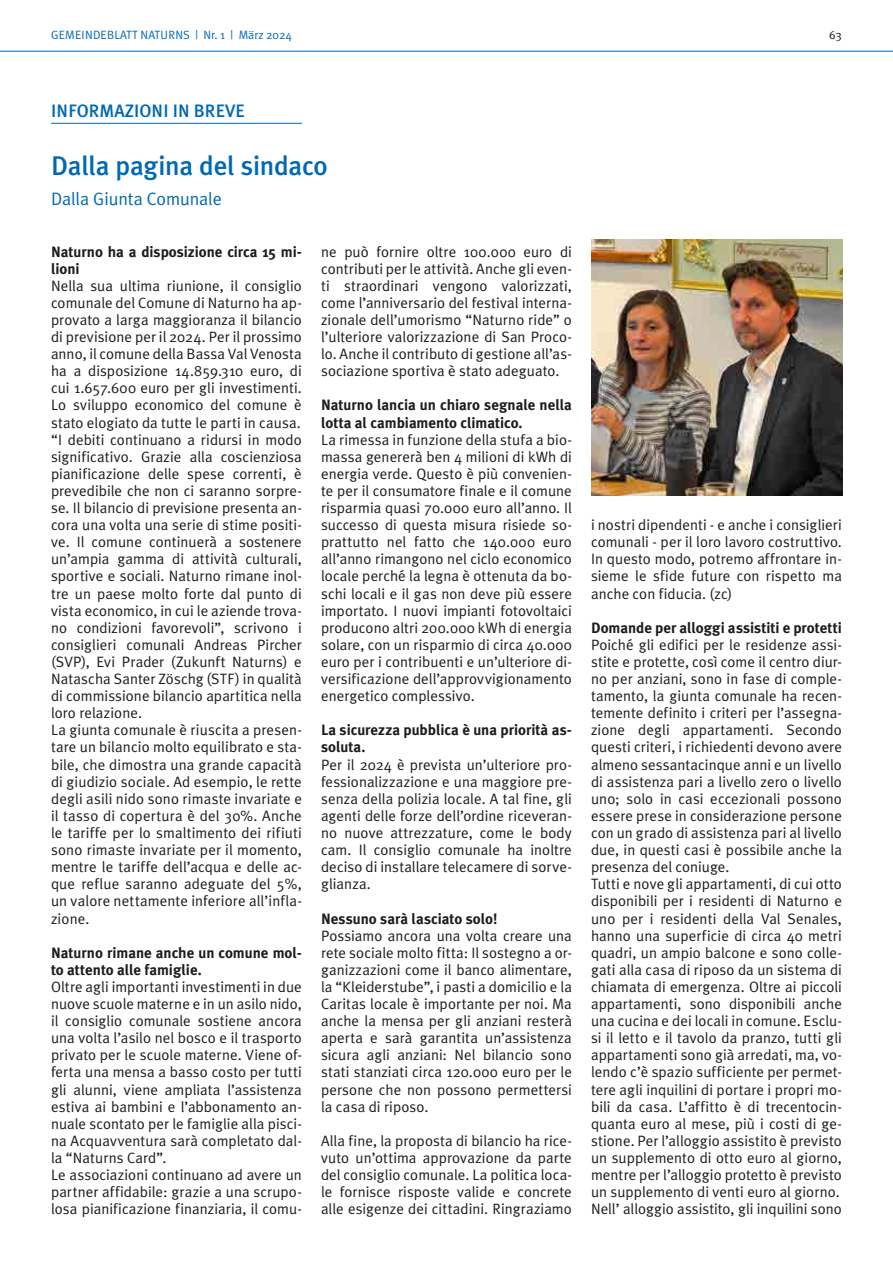
<style>
.page{position:relative;width:893px;height:1263px;background:#fff}
.page>*{position:absolute;margin:0;border:0;box-sizing:border-box;transform-origin:0 0}
.t1{font:500 27px "Meta Plus";letter-spacing:-.01em;color:#0069b4}
.t2{font:500 18px "Meta Plus";letter-spacing:.005em;color:#0069b4}
.t3{font:18px "Meta Plus Normal";letter-spacing:-.01em;color:#0069b4}
.t4{font:15px/17.1px "Meta Plus Normal";letter-spacing:.005em;color:#1c1c1b;text-align:justify}
.t5{font:700 15px/17.1px "Meta Plus";color:#1c1c1b}
.t6{font:12px "Meta Plus Normal";letter-spacing:.01em;color:#0069b4}
.t7{font:12px "Meta Plus Normal";color:#1c1c1b}
</style>
<div class="page">
<hr style="left:0;top:51px;width:893px;height:1px;background:#0069b4">
<hr style="left:51px;top:123px;width:251px;height:1px;background:#0069b4">
<img style="left:591px;top:239px;width:251px;height:257px">
<p class="t6" style="left:51px;top:28px;width:242px">GEMEINDEBLATT NATURNS | Nr. 1 | März 2024</p>
<p class="t7" style="left:829px;top:28px;width:14px">63</p>
<p class="t2" style="left:51px;top:100px;width:195px">INFORMAZIONI IN BREVE</p>
<h1 class="t1" style="left:51px;top:150px;width:278px">Dalla pagina del sindaco</h1>
<p class="t3" style="left:51px;top:189px;width:172px">Dalla Giunta Comunale</p>
<p class="t5" style="left:51px;top:243px;width:252px">Naturno ha a disposizione circa 15 mi&shy;lioni</p>
<p class="t4" style="left:51px;top:277px;width:252px;text-align:left">Nella sua ultima riunione, il consiglio comunale del Comune di Naturno ha ap&shy;provato a larga maggioranza il bilancio di previsione per il 2024. Per il prossimo anno, il comune della Bassa Val Venosta ha a disposizione 14.859.310 euro, di cui 1.657.600 euro per gli investimenti.<br>Lo sviluppo economico del comune è stato elogiato da tutte le parti in causa. “I debiti continuano a ridursi in modo significativo. Grazie alla coscienziosa pianificazione delle spese correnti, è prevedibile che non ci saranno sorpre&shy;se. Il bilancio di previsione presenta an&shy;cora una volta una serie di stime positi&shy;ve. Il comune continuerà a sostenere un’ampia gamma di attività culturali, sportive e sociali. Naturno rimane inol&shy;tre un paese molto forte dal punto di vista economico, in cui le aziende trova&shy;no condizioni favorevoli”, scrivono i consiglieri comunali Andreas Pircher (SVP), Evi Prader (Zukunft Naturns) e Natascha Santer Zöschg (STF) in qualità di commissione bilancio apartitica nella loro relazione.<br>La giunta comunale è riuscita a presen&shy;tare un bilancio molto equilibrato e sta&shy;bile, che dimostra una grande capacità di giudizio sociale. Ad esempio, le rette degli asili nido sono rimaste invariate e il tasso di copertura è del 30%. Anche le tariffe per lo smaltimento dei rifiuti sono rimaste invariate per il momento, mentre le tariffe dell’acqua e delle ac&shy;que reflue saranno adeguate del 5%, un valore nettamente inferiore all’infla&shy;zione.</p>
<p class="t5" style="left:51px;top:944px;width:252px">Naturno rimane anche un comune mol&shy;to attento alle famiglie.</p>
<p class="t4" style="left:51px;top:978px;width:252px;text-align:left">Oltre agli importanti investimenti in due nuove scuole materne e in un asilo nido, il consiglio comunale sostiene ancora una volta l’asilo nel bosco e il trasporto privato per le scuole materne. Viene of&shy;ferta una mensa a basso costo per tutti gli alunni, viene ampliata l’assistenza estiva ai bambini e l’abbonamento an&shy;nuale scontato per le famiglie alla pisci&shy;na Acquavventura sarà completato dal&shy;la “Naturns Card”.<br>Le associazioni continuano ad avere un partner affidabile: grazie a una scrupo&shy;losa pianificazione finanziaria, il comu-</p>
<p class="t4" style="left:321px;top:243px;width:252px">ne può fornire oltre 100.000 euro di contributi per le attività. Anche gli even&shy;ti straordinari vengono valorizzati, come l’anniversario del festival interna&shy;zionale dell’umorismo “Naturno ride” o l’ulteriore valorizzazione di San Proco&shy;lo. Anche il contributo di gestione all’as&shy;sociazione sportiva è stato adeguato.</p>
<p class="t5" style="left:321px;top:397px;width:252px">Naturno lancia un chiaro segnale nella lotta al cambiamento climatico.</p>
<p class="t4" style="left:321px;top:431px;width:252px">La rimessa in funzione della stufa a bio&shy;massa genererà ben 4 milioni di kWh di energia verde. Questo è più convenien&shy;te per il consumatore finale e il comune risparmia quasi 70.000 euro all’anno. Il successo di questa misura risiede so&shy;prattutto nel fatto che 140.000 euro all’anno rimangono nel ciclo economico locale perché la legna è ottenuta da bo&shy;schi locali e il gas non deve più essere importato. I nuovi impianti fotovoltaici producono altri 200.000 kWh di energia solare, con un risparmio di circa 40.000 euro per i contribuenti e un’ulteriore di&shy;versificazione dell’approvvigionamento energetico complessivo.</p>
<p class="t5" style="left:321px;top:721px;width:252px">La sicurezza pubblica è una priorità as&shy;soluta.</p>
<p class="t4" style="left:321px;top:756px;width:252px">Per il 2024 è prevista un’ulteriore pro&shy;fessionalizzazione e una maggiore pre&shy;senza della polizia locale. A tal fine, gli agenti delle forze dell’ordine riceveran&shy;no nuove attrezzature, come le body cam. Il consiglio comunale ha inoltre deciso di installare telecamere di sorve&shy;glianza.</p>
<p class="t5" style="left:321px;top:910px;width:178px">Nessuno sarà lasciato solo!</p>
<p class="t4" style="left:321px;top:927px;width:252px">Possiamo ancora una volta creare una rete sociale molto fitta: Il sostegno a or&shy;ganizzazioni come il banco alimentare, la “Kleiderstube”, i pasti a domicilio e la Caritas locale è importante per noi. Ma anche la mensa per gli anziani resterà aperta e sarà garantita un’assistenza sicura agli anziani: Nel bilancio sono stati stanziati circa 120.000 euro per le persone che non possono permettersi la casa di riposo.</p>
<p class="t4" style="left:321px;top:1132px;width:252px">Alla fine, la proposta di bilancio ha rice&shy;vuto un’ottima approvazione da parte del consiglio comunale. La politica loca&shy;le fornisce risposte valide e concrete alle esigenze dei cittadini. Ringraziamo</p>
<p class="t4" style="left:591px;top:516px;width:252px">i nostri dipendenti - e anche i consiglieri comunali - per il loro lavoro costruttivo.<br>In questo modo, potremo affrontare in&shy;sieme le sfide future con rispetto ma anche con fiducia. (zc)</p>
<p class="t5" style="left:591px;top:619px;width:252px">Domande per alloggi assistiti e protetti</p>
<p class="t4" style="left:591px;top:636px;width:252px;text-align:left">Poiché gli edifici per le residenze assi&shy;stite e protette, così come il centro diur&shy;no per anziani, sono in fase di comple&shy;tamento, la giunta comunale ha recen&shy;temente definito i criteri per l’assegna&shy;zione degli appartamenti. Secondo questi criteri, i richiedenti devono avere almeno sessantacinque anni e un livello di assistenza pari a livello zero o livello uno; solo in casi eccezionali possono essere prese in considerazione persone con un grado di assistenza pari al livello due, in questi casi è possibile anche la presenza del coniuge.<br>Tutti e nove gli appartamenti, di cui otto disponibili per i residenti di Naturno e uno per i residenti della Val Senales, hanno una superficie di circa 40 metri quadri, un ampio balcone e sono colle&shy;gati alla casa di riposo da un sistema di chiamata di emergenza. Oltre ai piccoli appartamenti, sono disponibili anche una cucina e dei locali in comune. Esclu&shy;si il letto e il tavolo da pranzo, tutti gli appartamenti sono già arredati, ma, vo&shy;lendo c’è spazio sufficiente per permet&shy;tere agli inquilini di portare i propri mo&shy;bili da casa. L’affitto è di trecentocin&shy;quanta euro al mese, più i costi di ge&shy;stione. Per l’alloggio assistito è previsto un supplemento di otto euro al giorno, mentre per l’alloggio protetto è previsto un supplemento di venti euro al giorno.<br>Nell’ alloggio assistito, gli inquilini sono</p>
</div>
